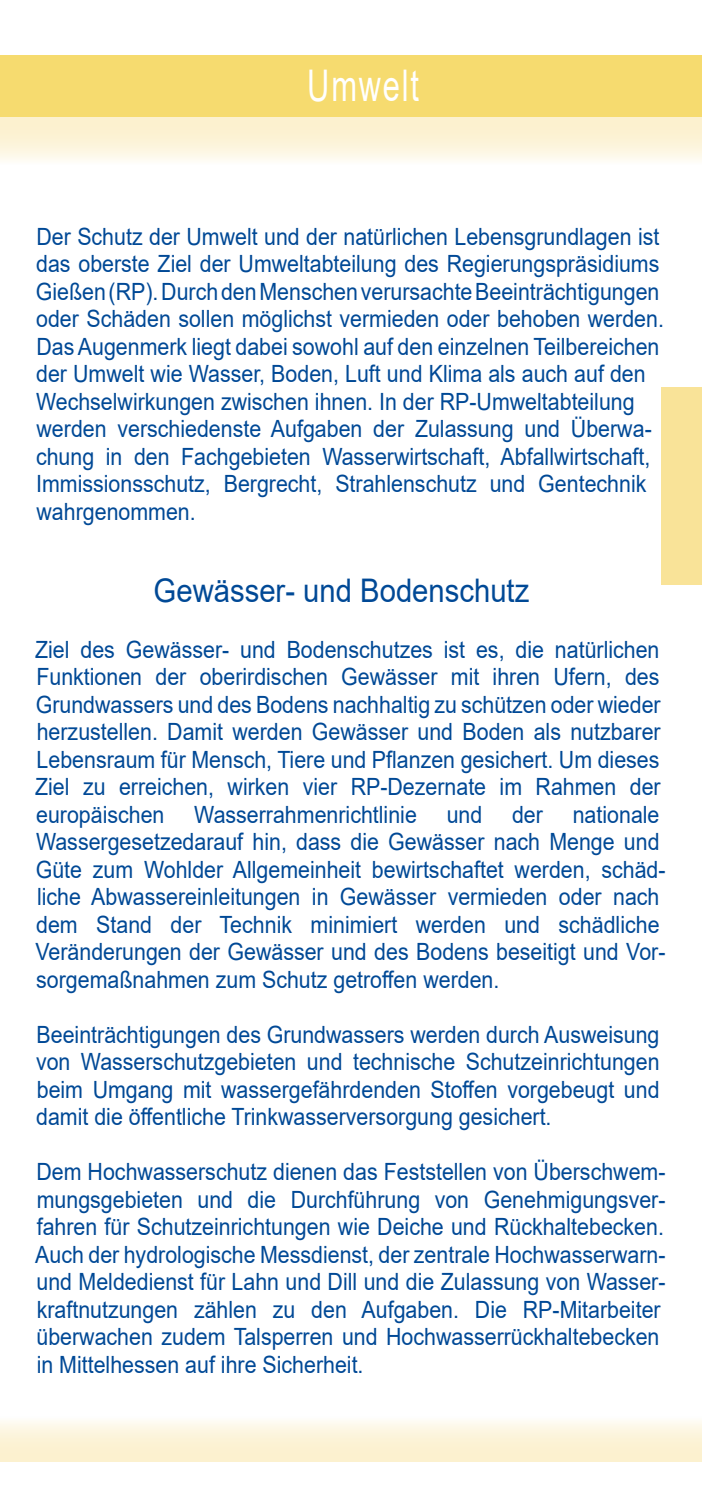
<style>
.page{position:relative;width:702px;height:1489px;background:#fff}
.page>*{position:absolute;margin:0;border:0;box-sizing:border-box;transform-origin:0 0}
.t1{font:43.5px "Arial";letter-spacing:.06em;color:#fff;scale:.71 1}
.t2{font:32.5px "Arial";color:#004996;scale:.9 1}
.t3{font:23.75px/27.5px "Arial";color:#004996;scale:.9 1}
</style>
<div class="page">
<div style="left:661px;top:387px;width:41px;height:197px;background:#f9e398"></div>
<div style="left:0;top:55px;width:702px;height:66px;background:#f6db6f"></div>
<div style="left:0;top:117px;width:702px;height:47px;background:linear-gradient(to bottom,#fbeec6,#fdfaf0)"></div>
<div style="left:0;top:1416px;width:702px;height:45px;background:linear-gradient(to bottom,#fefbf4,#fbeec6)"></div>
<p class="t1" style="left:307px;top:56px;width:159px">Umwelt</p>
<p class="t3" style="left:36px;top:222px;width:699px">Der Schutz der Umwelt und der natürlichen Lebensgrundlagen ist das oberste Ziel der Umweltabteilung des Regierungspräsidiums Gießen (RP). Durch den Menschen verursachte Beeinträchtigungen oder Schäden sollen möglichst vermieden oder behoben werden.<br>Das Augenmerk liegt dabei sowohl auf den einzelnen Teilbereichen der Umwelt wie Wasser, Boden, Luft und Klima als auch auf den Wechselwirkungen zwischen ihnen. In der RP-Umweltabteilung werden verschiedenste Aufgaben der Zulassung und Überwa&shy;chung in den Fachgebieten Wasserwirtschaft, Abfallwirtschaft, Immissionsschutz, Bergrecht, Strahlenschutz und Gentechnik wahrgenommen.</p>
<p class="t2" style="left:154px;top:568px;width:419px">Gewässer- und Bodenschutz</p>
<p class="t3" style="left:35px;top:635px;width:696px;text-align:justify">Ziel des Gewässer- und Bodenschutzes ist es, die natürlichen Funktionen der oberirdischen Gewässer mit ihren Ufern, des Grundwassers und des Bodens nachhaltig zu schützen oder wieder herzustellen. Damit werden Gewässer und Boden als nutzbarer Lebensraum für Mensch, Tiere und Pflanzen gesichert. Um dieses Ziel zu erreichen, wirken vier RP-Dezernate im Rahmen der europäischen</p>
<p class="t3" style="left:35px;top:800px;width:701px;text-indent:537px">nationale Wassergesetzedarauf hin, dass die Gewässer nach Menge und Güte zum Wohlder Allgemeinheit bewirtschaftet werden, schäd&shy;liche Abwassereinleitungen in Gewässer vermieden oder nach dem Stand der Technik minimiert werden und schädliche Veränderungen der Gewässer und des Bodens beseitigt und Vor&shy;sorgemaßnahmen zum Schutz getroffen werden.</p>
<p class="t3" style="left:36px;top:1020px;width:694px;text-align:justify">Beeinträchtigungen des Grundwassers werden durch Ausweisung von Wasserschutzgebieten und technische Schutzeinrichtungen beim Umgang mit wassergefährdenden Stoffen vorgebeugt und damit die öffentliche Trinkwasserversorgung gesichert.</p>
<p class="t3" style="left:35px;top:1157px;width:701px">Dem Hochwasserschutz dienen das Feststellen von Überschwem&shy;mungsgebieten und die Durchführung von Genehmigungsver&shy;fahren für Schutzeinrichtungen wie Deiche und Rückhaltebecken.<br>Auch der hydrologische Messdienst, der zentrale Hochwasserwarn&shy;und Meldedienst für Lahn und Dill und die Zulassung von Wasser&shy;kraftnutzungen zählen zu den Aufgaben. Die RP-Mitarbeiter überwachen zudem Talsperren und Hochwasserrückhaltebecken in Mittelhessen auf ihre Sicherheit.</p>
<p class="t3" style="left:194px;top:800px;width:249px">Wasserrahmenrichtlinie</p>
<p class="t3" style="left:446px;top:800px;width:41px">und</p>
<p class="t3" style="left:512px;top:800px;width:36px">der</p>
</div>
